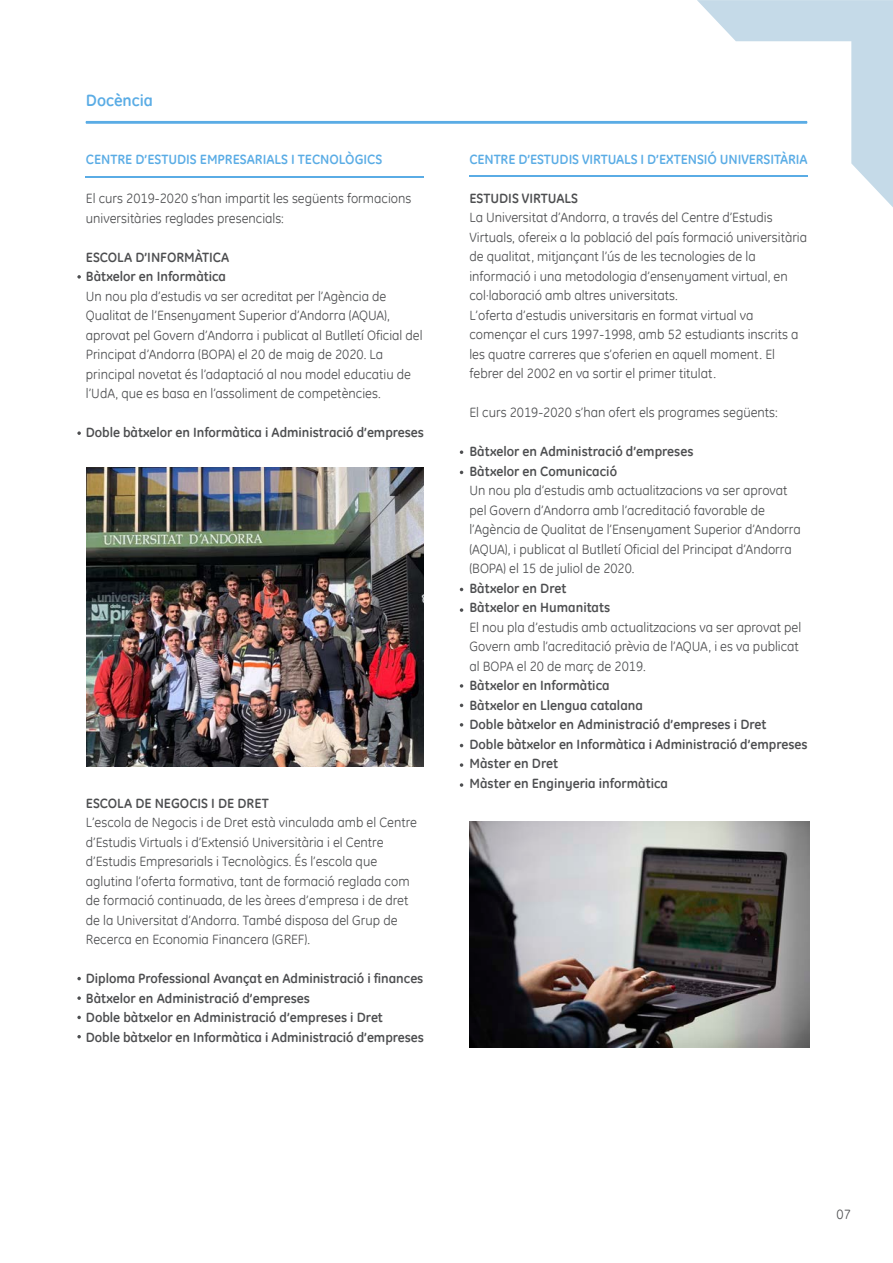
<style>
.page{position:relative;width:893px;height:1263px;background:#fff}
.page>*{position:absolute;margin:0;border:0;box-sizing:border-box;transform-origin:0 0}
.t1{font:700 16.5px "GE Inspira";color:#5aace5}
.t2{font:13.5px/19.5px "GE Inspira";color:#4d4e50}
.t3{font:700 13.5px/19.5px "GE Inspira";color:#4d4e50}
.t4{font:700 13.5px "GE Inspira";letter-spacing:-.005em;color:#5aace5}
</style>
<div class="page">
<hr style="left:85px;top:176px;width:338px;height:2px;background:#5aace5">
<svg style="left:86px;top:0;width:807px;height:207px"></svg>
<hr style="left:469px;top:175px;width:339px;height:2px;background:#5aace5">
<svg style="left:460px;top:684px;width:3px;height:4px"></svg>
<svg style="left:460px;top:723px;width:3px;height:4px"></svg>
<svg style="left:460px;top:608px;width:3px;height:4px"></svg>
<svg style="left:460px;top:783px;width:3px;height:4px"></svg>
<svg style="left:460px;top:763px;width:3px;height:4px"></svg>
<svg style="left:460px;top:450px;width:3px;height:4px"></svg>
<svg style="left:77px;top:275px;width:4px;height:4px"></svg>
<svg style="left:77px;top:431px;width:4px;height:4px"></svg>
<svg style="left:77px;top:1016px;width:4px;height:3px"></svg>
<svg style="left:77px;top:1035px;width:4px;height:3px"></svg>
<svg style="left:77px;top:977px;width:4px;height:3px"></svg>
<svg style="left:77px;top:996px;width:4px;height:4px"></svg>
<img style="left:469px;top:821px;width:340px;height:227px">
<img style="left:86px;top:467px;width:337px;height:300px">
<p class="t1" style="left:86px;top:89px;width:69px">Docència</p>
<p class="t4" style="left:86px;top:151px;width:298px">CENTRE D’ESTUDIS EMPRESARIALS I TECNOLÒGICS</p>
<p class="t2" style="left:86px;top:188px;width:327px">El curs 2019-2020 s’han impartit les següents formacions universitàries reglades presencials:</p>
<p class="t3" style="left:86px;top:247px;width:145px">ESCOLA D’INFORMÀTICA<br>Bàtxelor en Informàtica</p>
<p class="t2" style="left:86px;top:286px;width:338px">Un nou pla d’estudis va ser acreditat per l’Agència de Qualitat de l’Ensenyament Superior d’Andorra (AQUA), aprovat pel Govern d’Andorra i publicat al Butlletí Oficial del Principat d’Andorra (BOPA) el 20 de maig de 2020. La principal novetat és l’adaptació al nou model educatiu de l’UdA, que es basa en l’assoliment de competències.</p>
<p class="t3" style="left:86px;top:422px;width:340px">Doble bàtxelor en Informàtica i Administració d’empreses</p>
<p class="t3" style="left:86px;top:793px;width:184px">ESCOLA DE NEGOCIS I DE DRET</p>
<p class="t2" style="left:86px;top:812px;width:333px">L’escola de Negocis i de Dret està vinculada amb el Centre d’Estudis Virtuals i d’Extensió Universitària i el Centre d’Estudis Empresarials i Tecnològics. És l’escola que aglutina l’oferta formativa, tant de formació reglada com de formació continuada, de les àrees d’empresa i de dret de la Universitat d’Andorra. També disposa del Grup de Recerca en Economia Financera (GREF).</p>
<p class="t3" style="left:86px;top:968px;width:340px">Diploma Professional Avançat en Administració i finances Bàtxelor en Administració d’empreses<br>Doble bàtxelor en Administració d’empreses i Dret<br>Doble bàtxelor en Informàtica i Administració d’empreses</p>
<p class="t4" style="left:469px;top:151px;width:340px">CENTRE D’ESTUDIS VIRTUALS I D’EXTENSIÓ UNIVERSITÀRIA</p>
<p class="t3" style="left:469px;top:188px;width:110px">ESTUDIS VIRTUALS</p>
<p class="t2" style="left:469px;top:208px;width:339px">La Universitat d’Andorra, a través del Centre d’Estudis Virtuals, ofereix a la població del país formació universitària de qualitat, mitjançant l’ús de les tecnologies de la informació i una metodologia d’ensenyament virtual, en col·laboració amb altres universitats.<br>L’oferta d’estudis universitaris en format virtual va començar el curs 1997-1998, amb 52 estudiants inscrits a les quatre carreres que s’oferien en aquell moment. El febrer del 2002 en va sortir el primer titulat.</p>
<p class="t2" style="left:469px;top:403px;width:310px">El curs 2019-2020 s’han ofert els programes següents:</p>
<p class="t3" style="left:469px;top:442px;width:226px">Bàtxelor en Administració d’empreses<br>Bàtxelor en Comunicació</p>
<p class="t2" style="left:469px;top:481px;width:333px">Un nou pla d’estudis amb actualitzacions va ser aprovat pel Govern d’Andorra amb l’acreditació favorable de l’Agència de Qualitat de l’Ensenyament Superior d’Andorra (AQUA), i publicat al Butlletí Oficial del Principat d’Andorra (BOPA) el 15 de juliol de 2020.</p>
<p class="t3" style="left:469px;top:578px;width:142px">Bàtxelor en Dret<br>Bàtxelor en Humanitats</p>
<p class="t2" style="left:469px;top:617px;width:333px">El nou pla d’estudis amb actualitzacions va ser aprovat pel<br>Govern amb l’acreditació prèvia de l’AQUA, i es va publicat al BOPA el 20 de març de 2019.</p>
<p class="t3" style="left:469px;top:676px;width:340px">Bàtxelor en Informàtica<br>Bàtxelor en Llengua catalana<br>Doble bàtxelor en Administració d’empreses i Dret<br>Doble bàtxelor en Informàtica i Administració d’empreses Màster en Dret<br>Màster en Enginyeria informàtica</p>
<p class="t2" style="left:837px;top:1204px;width:16px">07</p>
</div>
